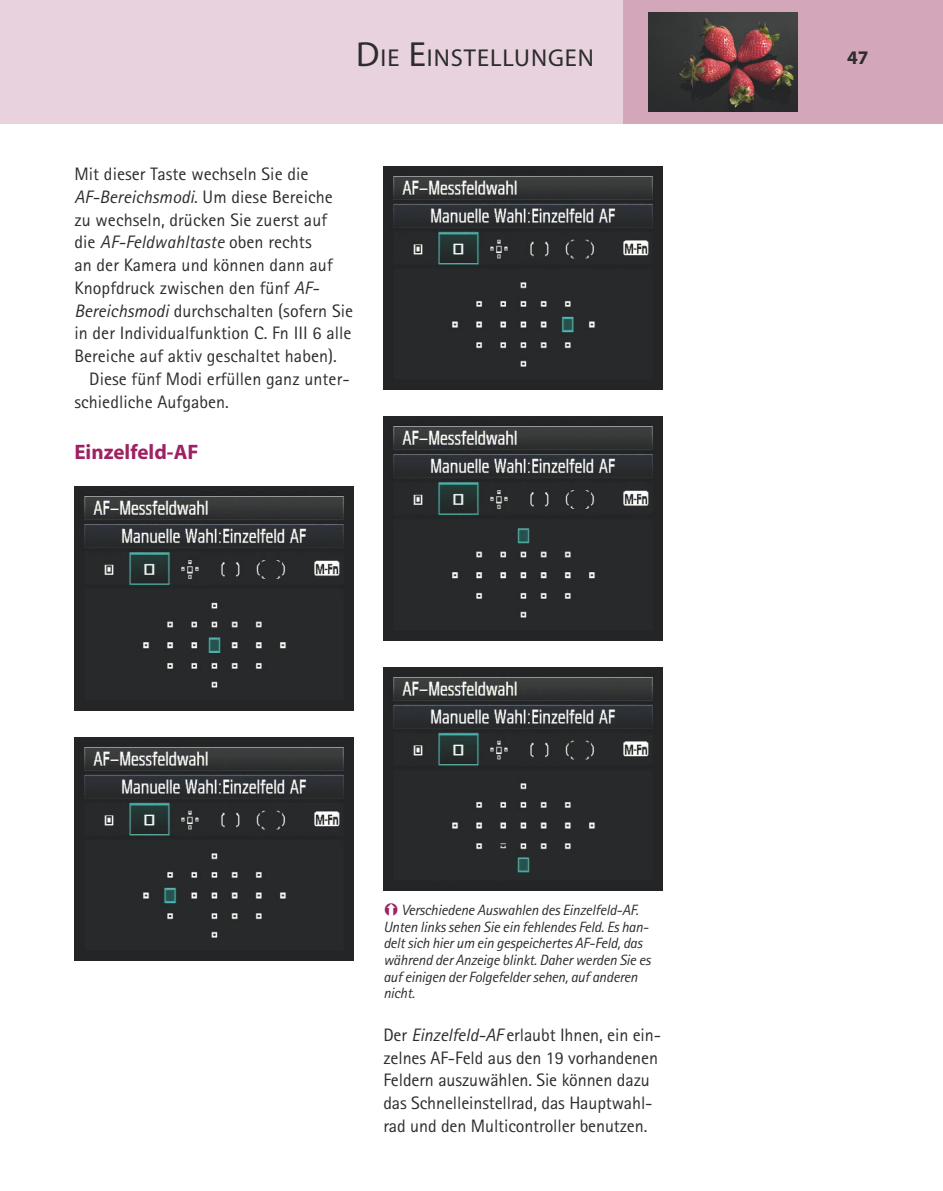
<style>
.page{position:relative;width:943px;height:1191px;background:#fff}
.page>*{position:absolute;margin:0;border:0;box-sizing:border-box;transform-origin:0 0}
.t1{font:24.5px "Myriad";letter-spacing:.04em;color:#2d2c2e}
.t2{font:700 21px "Myriad";color:#9e2263}
.t3{font:700 19.25px "Myriad";color:#2d2c2e}
.t4{font:18.03px/22.8px "Rotis Sans Serif";color:#2d2c2e}
.t5{font:italic 18.03px "Rotis Sans Serif";color:#2d2c2e}
.t6{font:italic 14.88px/16.6px "Rotis Sans Serif";letter-spacing:-.015em;color:#2d2c2e}
.s1{font-size:35px}
.s2{font-style:italic}
.s3{font-style:normal}
</style>
<div class="page">
<div style="left:276px;top:0;width:348px;height:124px;background:#e8d2dd"></div>
<div style="left:0;top:0;width:276px;height:124px;background:#e8d2dd"></div>
<div style="left:623px;top:0;width:320px;height:124px;background:#d3a6ba"></div>
<img style="left:649px;top:12px;width:149px;height:99px">
<img style="left:74px;top:487px;width:279px;height:223px">
<img style="left:74px;top:737px;width:279px;height:223px">
<img style="left:383px;top:166px;width:279px;height:223px">
<img style="left:383px;top:417px;width:279px;height:223px">
<img style="left:383px;top:667px;width:279px;height:224px">
<h1 class="t1" style="left:356px;top:45px;width:239px"><span class="s1">D</span>IE <span class="s1">E</span>INSTELLUNGEN</h1>
<p class="t3" style="left:847px;top:48px;width:23px">47</p>
<p class="t4" style="left:74px;top:162px;width:236px">Mit dieser Taste wechseln Sie die</p>
<p class="t4" style="left:74px;top:185px;width:260px"><span class="s2">AF-Bereichsmodi</span>. Um diese Bereiche</p>
<p class="t4" style="left:74px;top:208px;width:254px">zu wechseln, drücken Sie zuerst auf</p>
<p class="t5" style="left:74px;top:231px;width:239px"><span class="s3">die</span> AF-Feldwahltaste <span class="s3">oben rechts</span></p>
<p class="t4" style="left:74px;top:253px;width:260px">an der Kamera und können dann auf</p>
<p class="t4" style="left:74px;top:276px;width:246px">Knopfdruck zwischen den fünf <span class="s2">AF-</span></p>
<p class="t4" style="left:74px;top:299px;width:280px"><span class="s2">Bereichsmodi</span> durchschalten (sofern Sie</p>
<p class="t4" style="left:74px;top:322px;width:279px">in der Individualfunktion C. Fn III 6 alle</p>
<p class="t4" style="left:74px;top:344px;width:264px">Bereiche auf aktiv geschaltet haben).</p>
<p class="t4" style="left:89px;top:367px;width:262px">Diese fünf Modi erfüllen ganz unter-</p>
<p class="t4" style="left:74px;top:390px;width:156px">schiedliche Aufgaben.</p>
<p class="t2" style="left:74px;top:441px;width:126px">Einzelfeld-AF</p>
<p class="t6" style="left:383px;top:901px;width:269px;text-indent:18px">Verschiedene Auswahlen des Einzelfeld-AF.<br>Unten links sehen Sie ein fehlendes Feld. Es han&shy;delt sich hier um ein gespeichertes AF-Feld, das während der Anzeige blinkt. Daher werden Sie es auf einigen der Folgefelder sehen, auf anderen nicht.</p>
<p class="t4" style="left:383px;top:1023px;width:279px">Der <span class="s2">Einzelfeld-AF</span> erlaubt Ihnen, ein ein&shy;zelnes AF-Feld aus den 19 vorhandenen Feldern auszuwählen. Sie können dazu das Schnelleinstellrad, das Hauptwahl&shy;rad und den Multicontroller benutzen.</p>
</div>
